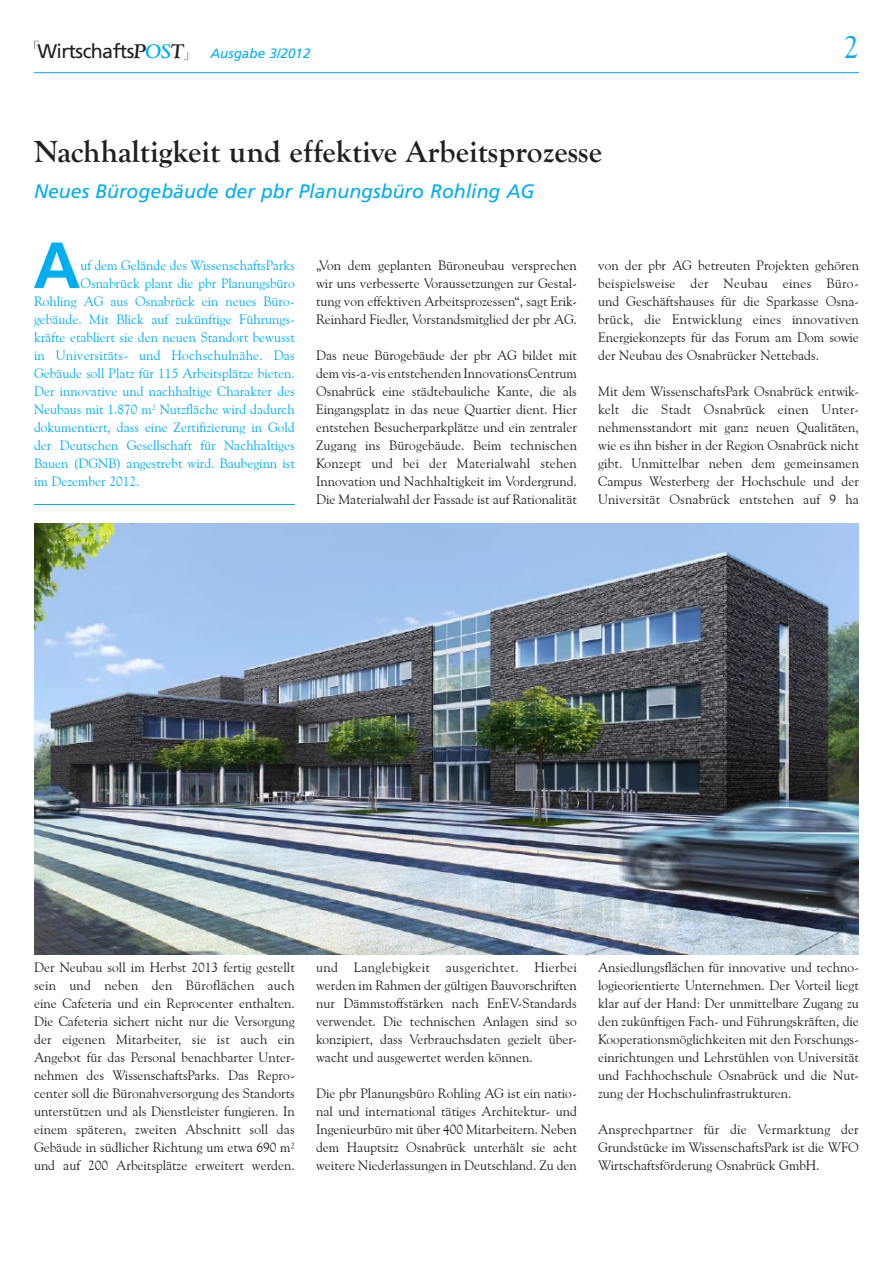
<style>
.page{position:relative;width:893px;height:1263px;background:#fff}
.page>*{position:absolute;margin:0;border:0;box-sizing:border-box;transform-origin:0 0}
.t1{font:700 65.1px "Frutiger";color:#00aeef}
.t2{font:700 31.5px "Goudy Old Sty T";color:#231f20}
.t3{font:31.5px "Goudy Old Style BT";color:#00aeef}
.t4{font:19.65px "Frutiger";color:#231f20}
.t5{font:italic 19.5px "Frutiger";color:#00aeef}
.t6{font:13.5px/18px "Goudy Old Style BT";color:#231f20;text-align:justify}
.t7{font:13.5px "Goudy Old Style BT";color:#00aeef}
.t8{font:italic 13.5px "Frutiger";color:#00aeef}
.s1{font-family:"Goudy Old Style Bold Italic BT"}
.s2{font-family:"Goudy Old Style Bold Italic BT";color:#00aeef}
</style>
<div class="page">
<svg style="left:34px;top:40px;width:5px;height:9px"></svg>
<hr style="left:34px;top:72px;width:825px;height:1px;background:#00aeef">
<hr style="left:34px;top:504px;width:261px;height:1px;background:#00aeef">
<img style="left:34px;top:523px;width:825px;height:431px">
<h3 class="t4" style="left:37px;top:40px;width:148px">Wirtschafts<span class="s1">P</span><span class="s2">OS</span><span class="s1">T</span></h3>
<p class="t8" style="left:210px;top:46px;width:102px">Ausgabe 3/2012</p>
<h2 class="t2" style="left:34px;top:134px;width:570px">Nachhaltigkeit und effektive Arbeitsprozesse</h2>
<h3 class="t5" style="left:34px;top:180px;width:502px">Neues Bürogebäude der pbr Planungsbüro Rohling AG</h3>
<h2 class="t3" style="left:843px;top:28px;width:17px">2</h2>
<h1 class="t1" style="left:33px;top:227px;width:48px">A</h1>
<p class="t7" style="left:80px;top:257px;width:216px">uf dem Gelände des WissenschaftsParks</p>
<p class="t7" style="left:80px;top:275px;width:216px">Osnabrück plant die pbr Planungsbüro</p>
<p class="t7" style="left:34px;top:293px;width:261px">Rohling AG aus Osnabrück ein neues Büro-</p>
<p class="t7" style="left:34px;top:311px;width:261px">gebäude. Mit Blick auf zukünftige Führungs-</p>
<p class="t7" style="left:34px;top:329px;width:262px">kräfte etabliert sie den neuen Standort bewusst</p>
<p class="t7" style="left:34px;top:347px;width:262px">in Universitäts- und Hochschulnähe. Das</p>
<p class="t7" style="left:34px;top:365px;width:262px">Gebäude soll Platz für 115 Arbeitsplätze bieten.</p>
<p class="t7" style="left:34px;top:383px;width:262px">Der innovative und nachhaltige Charakter des</p>
<p class="t7" style="left:34px;top:401px;width:262px">Neubaus mit 1.870 m<sup>2</sup> Nutzfläche wird dadurch</p>
<p class="t7" style="left:34px;top:419px;width:262px">dokumentiert, dass eine Zertifizierung in Gold</p>
<p class="t7" style="left:34px;top:437px;width:262px">der Deutschen Gesellschaft für Nachhaltiges</p>
<p class="t7" style="left:34px;top:455px;width:262px">Bauen (DGNB) angestrebt wird. Baubeginn ist</p>
<p class="t7" style="left:34px;top:473px;width:107px">im Dezember 2012.</p>
<p class="t6" style="left:316px;top:256px;width:262px">„Von dem geplanten Büroneubau versprechen wir uns verbesserte Voraussetzungen zur Gestal&shy;tung von effektiven Arbeitsprozessen“, sagt Erik-Reinhard Fiedler, Vorstandsmitglied der pbr AG.</p>
<p class="t6" style="left:316px;top:346px;width:262px">Das neue Bürogebäude der pbr AG bildet mit dem vis-a-vis entstehenden InnovationsCentrum Osnabrück eine städtebauliche Kante, die als Eingangsplatz in das neue Quartier dient. Hier entstehen Besucherparkplätze und ein zentraler Zugang ins Bürogebäude. Beim technischen Konzept und bei der Materialwahl stehen Innovation und Nachhaltigkeit im Vordergrund.<br>Die Materialwahl der Fassade ist auf Rationalität</p>
<p class="t6" style="left:598px;top:256px;width:262px">von der pbr AG betreuten Projekten gehören beispielsweise der Neubau eines Büro&shy;und Geschäftshauses für die Sparkasse Osna&shy;brück, die Entwicklung eines innovativen Energiekonzepts für das Forum am Dom sowie der Neubau des Osnabrücker Nettebads.</p>
<p class="t6" style="left:598px;top:382px;width:262px">Mit dem WissenschaftsPark Osnabrück entwic&shy;kelt die Stadt Osnabrück einen Unter&shy;nehmensstandort mit ganz neuen Qualitäten, wie es ihn bisher in der Region Osnabrück nicht gibt. Unmittelbar neben dem gemeinsamen Campus Westerberg der Hochschule und der Universität Osnabrück entstehen auf 9 ha</p>
<p class="t6" style="left:34px;top:958px;width:262px;text-align:left">Der Neubau soll im Herbst 2013 fertig gestellt sein und neben den Büroflächen auch eine Cafeteria und ein Reprocenter enthalten.<br>Die Cafeteria sichert nicht nur die Versorgung der eigenen Mitarbeiter, sie ist auch ein Angebot für das Personal benachbarter Unter&shy;nehmen des WissenschaftsParks. Das Repro&shy;center soll die Büronahversorgung des Standorts unterstützen und als Dienstleister fungieren. In einem späteren, zweiten Abschnitt soll das Gebäude in südlicher Richtung um etwa 690 m² und auf 200 Arbeitsplätze erweitert werden.</p>
<p class="t6" style="left:316px;top:958px;width:262px">und Langlebigkeit ausgerichtet. Hierbei werden im Rahmen der gültigen Bauvorschriften nur Dämmstoffstärken nach EnEV-Standards verwendet. Die technischen Anlagen sind so konzipiert, dass Verbrauchsdaten gezielt über&shy;wacht und ausgewertet werden können.</p>
<p class="t6" style="left:316px;top:1084px;width:262px">Die pbr Planungsbüro Rohling AG ist ein natio&shy;nal und international tätiges Architektur- und Ingenieurbüro mit über 400 Mitarbeitern. Neben dem Hauptsitz Osnabrück unterhält sie acht weitere Niederlassungen in Deutschland. Zu den</p>
<p class="t6" style="left:598px;top:958px;width:262px">Ansiedlungsflächen für innovative und techno&shy;logieorientierte Unternehmen. Der Vorteil liegt klar auf der Hand: Der unmittelbare Zugang zu den zukünftigen Fach- und Führungskräften, die Kooperationsmöglichkeiten mit den Forschungs&shy;einrichtungen und Lehrstühlen von Universität und Fachhochschule Osnabrück und die Nut&shy;zung der Hochschulinfrastrukturen.</p>
<p class="t6" style="left:598px;top:1120px;width:262px">Ansprechpartner für die Vermarktung der Grundstücke im WissenschaftsPark ist die WFO Wirtschaftsförderung Osnabrück GmbH.</p>
</div>
